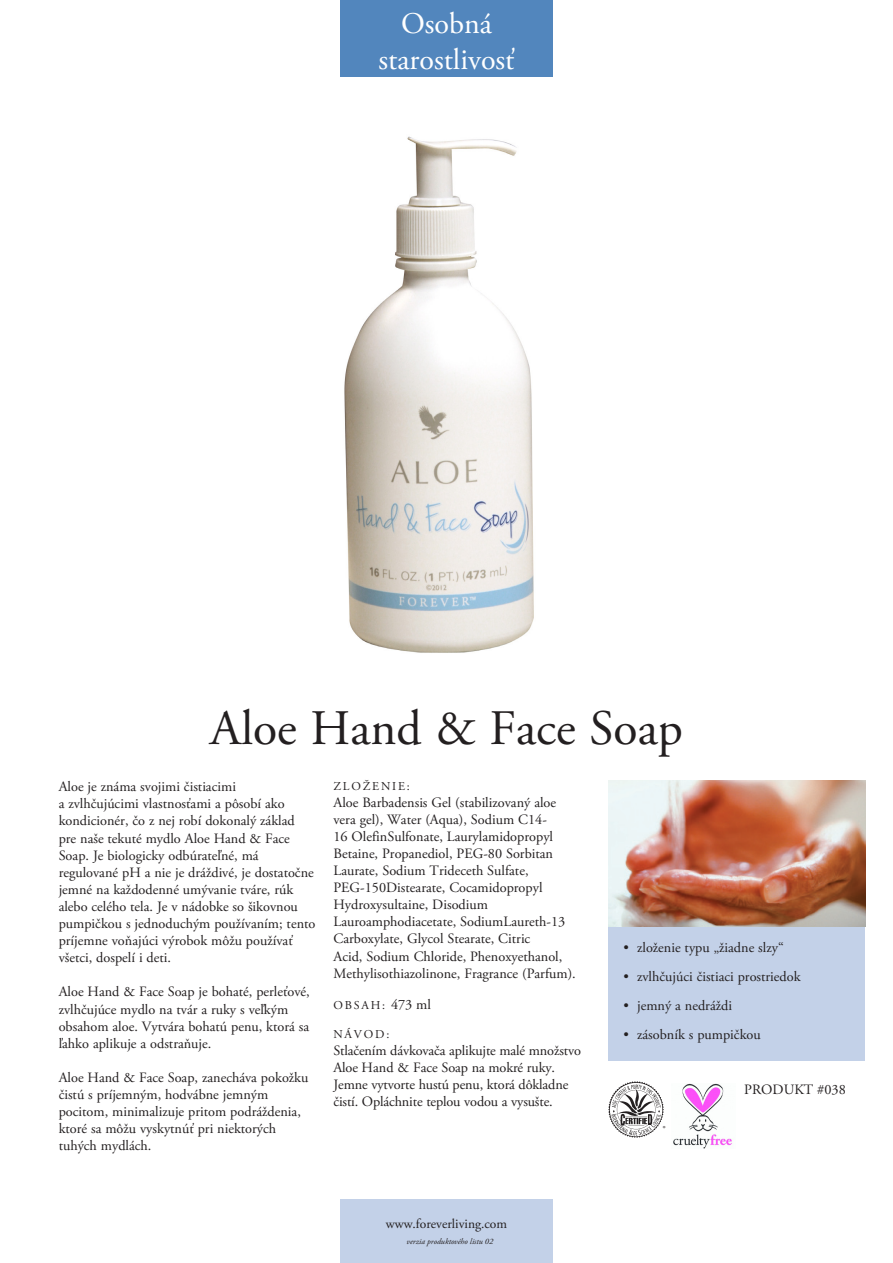
<style>
.page{position:relative;width:893px;height:1263px;background:#fff}
.page>*{position:absolute;margin:0;border:0;box-sizing:border-box;transform-origin:0 0}
.t1{font:49.5px "Adobe Garamond Pro";color:#231f20}
.t2{font:30px/36px "Adobe Garamond Pro";color:#fff;text-align:center}
.Key_Points{font:14.25px/17.1px "Adobe Garamond Pro";color:#231f20}
.t3{font:13.5px "Adobe Garamond Pro";color:#231f20}
.t4{font:12px "Adobe Garamond Pro";letter-spacing:.15em;color:#231f20}
.t5{font:9px "Adobe Garamond Pro";color:#231f20}
.t6{font:italic 8.25px "Adobe Garamond Pro";color:#231f20}
.s1{font-size:14.25px}
</style>
<div class="page">
<img style="left:609px;top:781px;width:256px;height:146px">
<div style="left:609px;top:927px;width:256px;height:134px;background:#c3d1e8"></div>
<div style="left:340px;top:0;width:213px;height:77px;background:#5286bd"></div>
<div style="left:340px;top:1199px;width:213px;height:64px;background:#c3d1e8"></div>
<img style="left:608px;top:1082px;width:56px;height:55px">
<img style="left:673px;top:1083px;width:59px;height:65px">
<img style="left:344px;top:136px;width:190px;height:517px">
<p class="t2" style="left:378px;top:7px;width:138px">Osobná starostlivosť</p>
<p class="t1" style="left:210px;top:699px;width:474px">Aloe Hand &amp; Face Soap</p>
<p class="Key_Points" style="left:59px;top:779px;width:179px">Aloe je známa svojimi čistiacimi</p>
<p class="Key_Points" style="left:59px;top:796px;width:238px">a zvlhčujúcimi vlastnosťami a pôsobí ako kondicionér, čo z nej robí dokonalý základ pre naše tekuté mydlo Aloe Hand &amp; Face</p>
<p class="Key_Points" style="left:59px;top:847px;width:258px">Soap. Je biologicky odbúrateľné, má regulované pH a nie je dráždivé, je dostatočne jemné na každodenné umývanie tváre, rúk alebo celého tela. Je v nádobke so šikovnou pumpičkou s jednoduchým používaním; tento príjemne voňajúci výrobok môžu používať všetci, dospelí i deti.</p>
<p class="Key_Points" style="left:59px;top:984px;width:253px">Aloe Hand &amp; Face Soap je bohaté, perleťové, zvlhčujúce mydlo na tvár a ruky s veľkým obsahom aloe. Vytvára bohatú penu, ktorá sa ľahko aplikuje a odstraňuje.</p>
<p class="Key_Points" style="left:59px;top:1069px;width:251px">Aloe Hand &amp; Face Soap, zanecháva pokožku čistú s príjemným, hodvábne jemným pocitom, minimalizuje pritom podráždenia, ktoré sa môžu vyskytnúť pri niektorých tuhých mydlách.</p>
<p class="t4" style="left:333px;top:778px;width:78px">ZLOŽENIE:</p>
<p class="Key_Points" style="left:333px;top:794px;width:244px">Aloe Barbadensis Gel (stabilizovaný aloe vera gel), Water (Aqua), Sodium C14-<br>16 OlefinSulfonate, Laurylamidopropyl Betaine, Propanediol, PEG-80 Sorbitan Laurate, Sodium Trideceth Sulfate, PEG-150Distearate, Cocamidopropyl Hydroxysultaine, Disodium Lauroamphodiacetate, SodiumLaureth-13<br>Carboxylate, Glycol Stearate, Citric<br>Acid, Sodium Chloride, Phenoxyethanol, Methylisothiazolinone, Fragrance (Parfum).</p>
<p class="t4" style="left:333px;top:998px;width:99px">OBSAH: <span class="s1">473 ml</span></p>
<p class="t4" style="left:333px;top:1027px;width:57px">NÁVOD:</p>
<p class="Key_Points" style="left:333px;top:1042px;width:249px">Stlačením dávkovača aplikujte malé množstvo Aloe Hand &amp; Face Soap na mokré ruky.<br>Jemne vytvorte hustú penu, ktorá dôkladne čistí. Opláchnite teplou vodou a vysušte.</p>
<p class="t3" style="left:386px;top:1215px;width:123px">www.foreverliving.com</p>
<p class="t6" style="left:407px;top:1236px;width:88px">verzia produktového listu 02</p>
<p class="Key_Points" style="left:624px;top:940px;width:162px">• zloženie typu „žiadne slzy“</p>
<p class="Key_Points" style="left:624px;top:968px;width:179px">• zvlhčujúci čistiaci prostriedok</p>
<p class="Key_Points" style="left:624px;top:997px;width:110px">• jemný a nedráždi</p>
<p class="Key_Points" style="left:624px;top:1026px;width:139px">• zásobník s pumpičkou</p>
<p class="t5" style="left:663px;top:1123px;width:4px">®</p>
<p class="Key_Points" style="left:744px;top:1081px;width:103px">PRODUKT #038</p>
</div>
